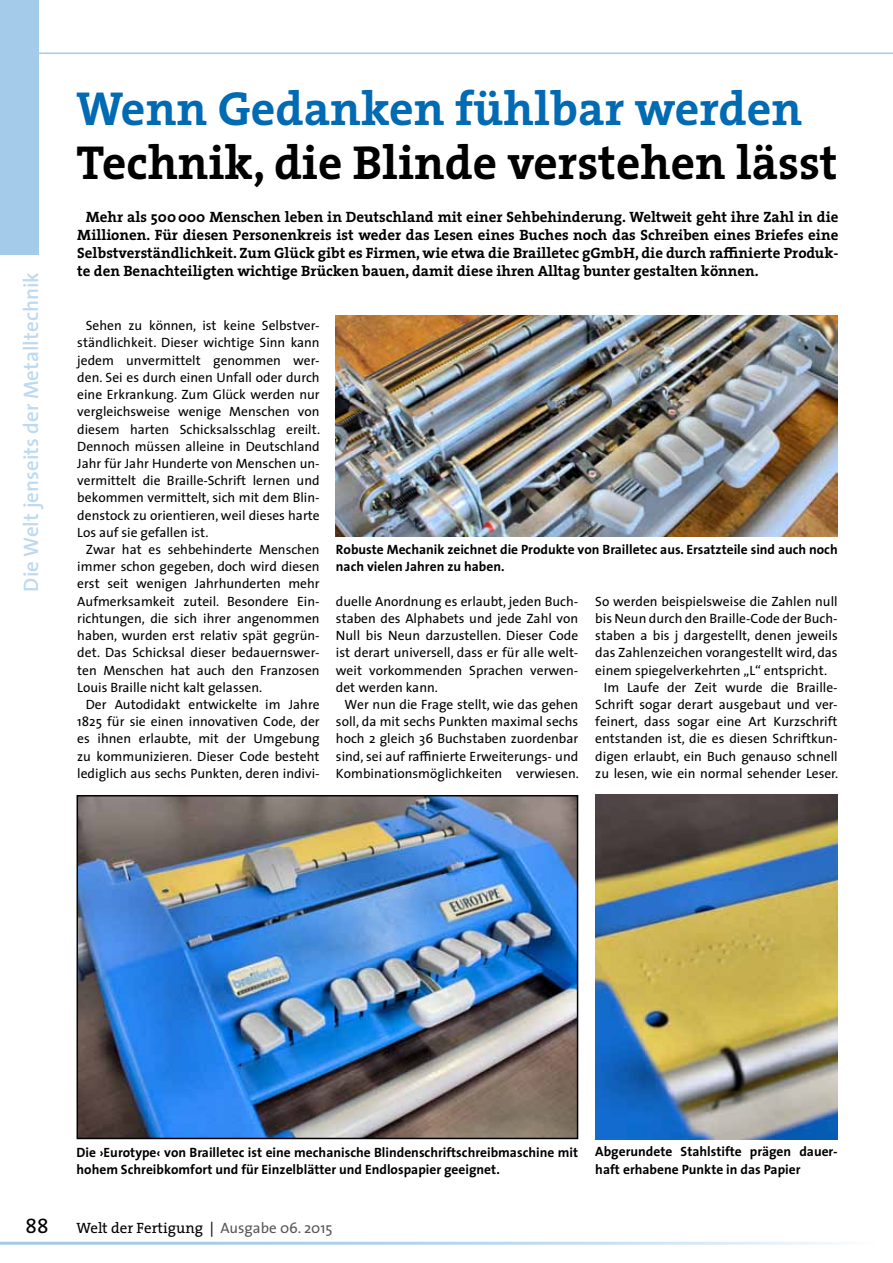
<style>
.page{position:relative;width:893px;height:1263px;background:#fff}
.page>*{position:absolute;margin:0;border:0;box-sizing:border-box;transform-origin:0 0}
.t1{font:700 48px "The Serif";color:#000}
.t2{font:700 48px "The Serif";color:#006ab3}
.t3{font:600 21px "The Sans";color:#bddaf0}
.t4{font:21px "The Sans Regular Caps";color:#000}
.t5{font:700 15px/18px "The Serif";color:#000;text-align:justify}
.t6{font:15px "The Serif";color:#000}
.t7{font:13.5px/17.2px "The Sans";color:#000;text-align:justify}
.t8{font:700 13.5px/17.2px "The Sans";color:#000}
.s1{font-family:"The Sans"}
.s2{font-family:"The Sans";color:#58585a}
</style>
<div class="page">
<div style="left:0;top:0;width:38px;height:255px;background:#a4ccea"></div>
<hr style="left:38px;top:53px;width:855px;height:1px;background:#a4ccea">
<hr style="left:0;top:1242px;width:876px;height:3px;background:#a4ccea">
<img style="left:80px;top:798px;width:495px;height:338px">
<div style="left:77px;top:795px;width:501px;height:344px;border:2px solid #000"></div>
<img style="left:336px;top:315px;width:502px;height:222px">
<img style="left:595px;top:795px;width:243px;height:344px">
<h2 class="t3" style="left:14px;top:592px;width:321px;rotate:-90deg">Die Welt jenseits der Metalltechnik</h2>
<h1 class="t2" style="left:77px;top:69px;width:727px">Wenn Gedanken fühlbar werden</h1>
<h1 class="t1" style="left:77px;top:123px;width:763px">Technik, die Blinde verstehen lässt</h1>
<p class="t5" style="left:77px;top:207px;width:763px;text-indent:9px">Mehr als 500000 Menschen leben in Deutschland mit einer Sehbehinderung. Weltweit geht ihre Zahl in die Millionen. Für diesen Personenkreis ist weder das Lesen eines Buches noch das Schreiben eines Briefes eine Selbstverständlichkeit. Zum Glück gibt es Firmen, wie etwa die Brailletec gGmbH, die durch raffinierte Produk&shy;te den Benachteiligten wichtige Brücken bauen, damit diese ihren Alltag bunter gestalten können.</p>
<p class="t7" style="left:77px;top:317px;width:244px;text-indent:9px">Sehen zu können, ist keine Selbstver&shy;ständlichkeit. Dieser wichtige Sinn kann jedem unvermittelt genommen wer&shy;den. Sei es durch einen Unfall oder durch eine Erkrankung. Zum Glück werden nur vergleichsweise wenige Menschen von diesem harten Schicksalsschlag ereilt.<br>Dennoch müssen alleine in Deutschland Jahr für Jahr Hunderte von Menschen un&shy;vermittelt die Braille-Schrift lernen und bekommen vermittelt, sich mit dem Blin&shy;denstock zu orientieren, weil dieses harte Los auf sie gefallen ist.</p>
<p class="t7" style="left:77px;top:540px;width:244px;text-indent:9px">Zwar hat es sehbehinderte Menschen immer schon gegeben, doch wird diesen erst seit wenigen Jahrhunderten mehr Aufmerksamkeit zuteil. Besondere Ein&shy;richtungen, die sich ihrer angenommen haben, wurden erst relativ spät gegrün&shy;det. Das Schicksal dieser bedauernswer&shy;ten Menschen hat auch den Franzosen Louis Braille nicht kalt gelassen.</p>
<p class="t7" style="left:77px;top:695px;width:244px;text-indent:9px">Der Autodidakt entwickelte im Jahre 1825 für sie einen innovativen Code, der es ihnen erlaubte, mit der Umgebung zu kommunizieren. Dieser Code besteht lediglich aus sechs Punkten, deren indivi-</p>
<p class="t8" style="left:336px;top:540px;width:503px">Robuste Mechanik zeichnet die Produkte von Brailletec aus. Ersatzteile sind auch noch nach vielen Jahren zu haben.</p>
<p class="t7" style="left:336px;top:592px;width:244px">duelle Anordnung es erlaubt, jeden Buch&shy;staben des Alphabets und jede Zahl von Null bis Neun darzustellen. Dieser Code ist derart universell, dass er für alle welt&shy;weit vorkommenden Sprachen verwen&shy;det werden kann.</p>
<p class="t7" style="left:336px;top:695px;width:244px;text-align:center">Wer nun die Frage stellt, wie das gehen soll, da mit sechs Punkten maximal sechs hoch 2 gleich 36 Buchstaben zuordenbar sind, sei auf raffinierte Erweiterungs- und Kombinationsmöglichkeiten verwiesen.</p>
<p class="t7" style="left:595px;top:592px;width:244px">So werden beispielsweise die Zahlen null</p>
<p class="t7" style="left:595px;top:609px;width:244px">bis Neun durch den Braille-Code der Buch-</p>
<p class="t7" style="left:595px;top:626px;width:244px">staben a bis j dargestellt, denen jeweils</p>
<p class="t7" style="left:595px;top:644px;width:244px">das Zahlenzeichen vorangestellt wird, das</p>
<p class="t7" style="left:595px;top:661px;width:233px">einem spiegelverkehrten „L“ entspricht.</p>
<p class="t7" style="left:604px;top:678px;width:235px">Im Laufe der Zeit wurde die Braille-</p>
<p class="t7" style="left:595px;top:695px;width:244px">Schrift sogar derart ausgebaut und ver-</p>
<p class="t7" style="left:595px;top:712px;width:244px">feinert, dass sogar eine Art Kurzschrift</p>
<p class="t7" style="left:595px;top:730px;width:244px">entstanden ist, die es diesen Schriftkun-</p>
<p class="t7" style="left:595px;top:747px;width:244px">digen erlaubt, ein Buch genauso schnell</p>
<p class="t7" style="left:595px;top:764px;width:244px">zu lesen, wie ein normal sehender Leser.</p>
<p class="t8" style="left:77px;top:1143px;width:503px">Die ›Eurotype‹ von Brailletec ist eine mechanische Blindenschriftschreibmaschine mit hohem Schreibkomfort und für Einzelblätter und Endlospapier geeignet.</p>
<p class="t8" style="left:595px;top:1143px;width:244px">Abgerundete Stahlstifte prägen dauer&shy;haft erhabene Punkte in das Papier</p>
<h2 class="t4" style="left:26px;top:1214px;width:25px">88</h2>
<p class="t6" style="left:77px;top:1216px;width:257px">Welt der Fertigung <span class="s1">|</span> <span class="s2">Ausgabe 06. 2015</span></p>
</div>
